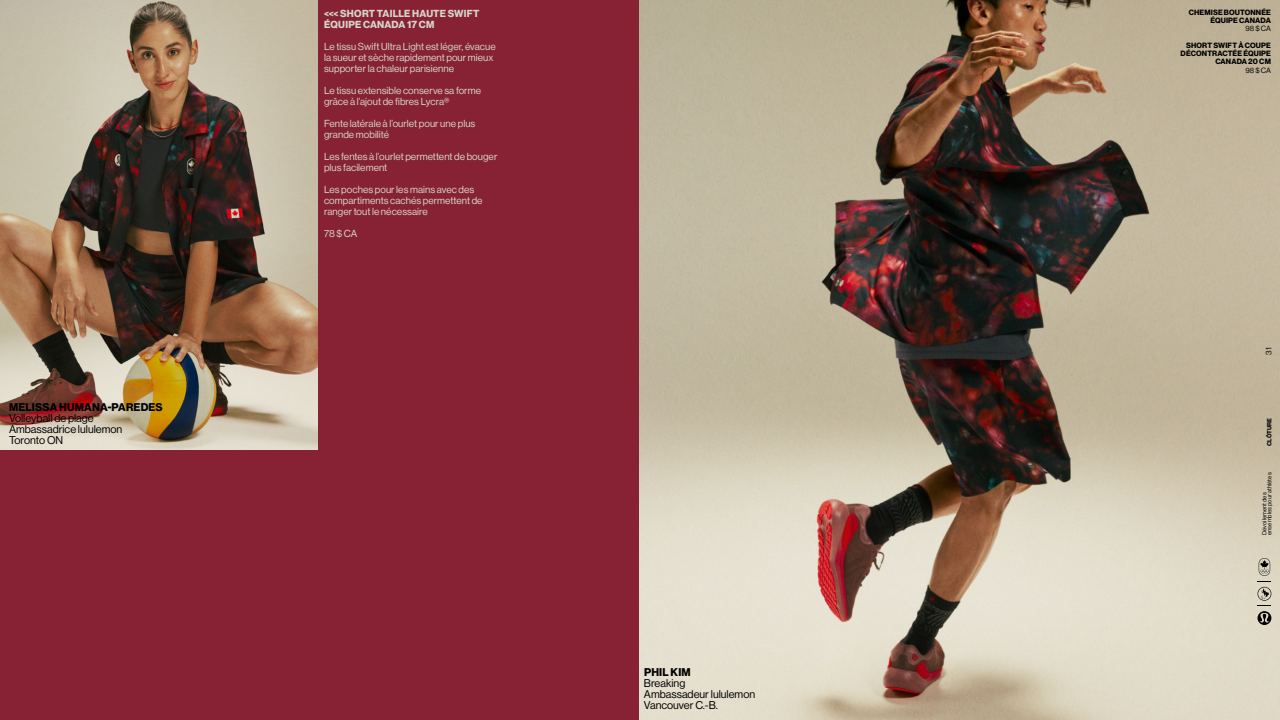
<style>
.page{position:relative;width:1280px;height:720px;background:#872235}
.page>*{position:absolute;margin:0;border:0;box-sizing:border-box;transform-origin:0 0}
.t1{font:11px/11px "N Haas Grotesk DS Pro 55 Rg";color:#000}
.t2{font:11px "N Haas Grotesk DS Pro 75 Bd";letter-spacing:.015em;color:#000}
.t3{font:10px/11px "N Haas Grotesk DS Pro 55 Rg";letter-spacing:.005em;color:#d6d4c9}
.t4{font:10px/11px "N Haas Grotesk DS Pro 75 Bd";letter-spacing:.02em;color:#d6d4c9}
.t5{font:8px "N Haas Grotesk DS Pro 55 Rg";color:#000}
.t6{font:7.5px/8.2px "N Haas Grotesk DS Pro 75 Bd";letter-spacing:.015em;color:#000;text-align:right}
.t7{font:7.5px "N Haas Grotesk DS Pro 55 Rg";letter-spacing:-.005em;color:#000}
.t8{font:6px/5px "N Haas Grotesk DS Pro 55 Rg";letter-spacing:.005em;color:#000}
.t9{font:6px "N Haas Grotesk DS Pro 75 Bd";letter-spacing:.02em;color:#000}
</style>
<div class="page">
<img style="left:640px;top:0;width:640px;height:720px">
<img style="left:0;top:0;width:318px;height:449px">
<svg style="left:1258px;top:558px;width:13px;height:67px"></svg>
<p class="t2" style="left:9px;top:401px;width:155px">MELISSA HUMANA-PAREDES</p>
<p class="t1" style="left:9px;top:413px;width:115px">Volleyball de plage<br>Ambassadrice lululemon<br>Toronto ON</p>
<p class="t4" style="left:324px;top:8px;width:157px">&lt;&lt;&lt; SHORT TAILLE HAUTE SWIFT<br>ÉQUIPE CANADA 17 CM</p>
<p class="t3" style="left:324px;top:41px;width:173px">Le tissu Swift Ultra Light est léger, évacue la sueur et sèche rapidement pour mieux supporter la chaleur parisienne</p>
<p class="t3" style="left:324px;top:85px;width:159px">Le tissu extensible conserve sa forme grâce à l’ajout de fibres Lycra®</p>
<p class="t3" style="left:324px;top:118px;width:153px">Fente latérale à l’ourlet pour une plus grande mobilité</p>
<p class="t3" style="left:324px;top:151px;width:175px">Les fentes à l’ourlet permettent de bouger plus facilement</p>
<p class="t3" style="left:324px;top:184px;width:160px">Les poches pour les mains avec des compartiments cachés permettent de ranger tout le nécessaire</p>
<p class="t3" style="left:324px;top:228px;width:35px">78 $ CA</p>
<p class="t2" style="left:644px;top:666px;width:48px">PHIL KIM</p>
<p class="t1" style="left:644px;top:678px;width:113px">Breaking<br>Ambassadeur lululemon<br>Vancouver C.-B.</p>
<p class="t6" style="left:1189px;top:8px;width:84px">CHEMISE BOUTONNÉE<br>ÉQUIPE CANADA</p>
<p class="t7" style="left:1245px;top:24px;width:27px">98 $ CA</p>
<p class="t6" style="left:1181px;top:41px;width:92px">SHORT SWIFT À COUPE<br>DÉCONTRACTÉE ÉQUIPE<br>CANADA 20 CM</p>
<p class="t7" style="left:1245px;top:66px;width:27px">98 $ CA</p>
<p class="t5" style="left:1264px;top:355px;width:9px;rotate:-90deg">31</p>
<p class="t9" style="left:1266px;top:446px;width:30px;rotate:-90deg">CLÔTURE</p>
<p class="t8" style="left:1262px;top:535px;width:64px;rotate:-90deg">Dévoilement des ensembles pour athlètes</p>
</div>
